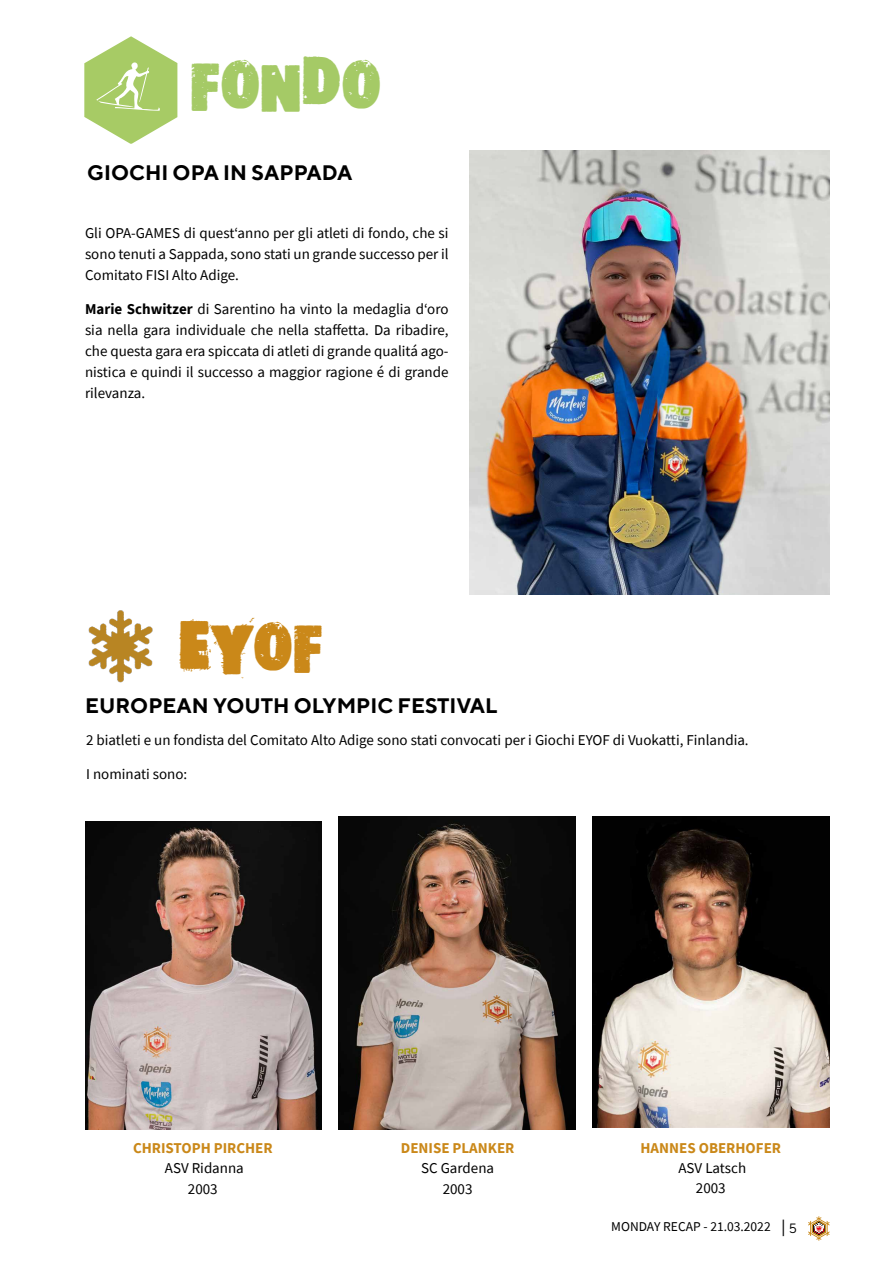
<style>
.page{position:relative;width:893px;height:1263px;background:#fff}
.page>*{position:absolute;margin:0;border:0;box-sizing:border-box;transform-origin:0 0}
.t1{font:45px "Freepress";color:#a5ca66}
.t2{font:45px "Freepress";color:#ca8819}
.t3{font:700 21px "TT Norms";color:#000}
.t4{font:15px/21px "Source Sans Pro";color:#000;text-align:center}
.t5{font:700 15px "Source Sans Pro";color:#ca8819}
.t6{font:13.5px "Source Sans Pro";color:#000}
.s1{font-weight:700}
.s2{font-family:"Myriad Pro";font-size:16.5px}
.s3{font-family:"TT Norms"}
</style>
<div class="page">
<svg style="left:808px;top:1216px;width:21px;height:25px"></svg>
<img style="left:470px;top:151px;width:359px;height:443px">
<svg style="left:84px;top:36px;width:93px;height:108px"></svg>
<img style="left:88px;top:610px;width:65px;height:73px">
<img style="left:85px;top:822px;width:237px;height:307px">
<img style="left:339px;top:816px;width:236px;height:313px">
<img style="left:592px;top:816px;width:237px;height:311px">
<h1 class="t1" style="left:191px;top:55px;width:193px">FONDO</h1>
<h2 class="t3" style="left:87px;top:159px;width:267px">GIOCHI OPA IN SAPPADA</h2>
<p class="t4" style="left:85px;top:222px;width:365px;text-align:justify">Gli OPA-GAMES di quest‘anno per gli atleti di fondo, che si sono tenuti a Sappada, sono stati un grande successo per il Comitato FISI Alto Adige.</p>
<p class="t4" style="left:85px;top:298px;width:365px;text-align:justify"><span class="s1">Marie Schwitzer</span> di Sarentino ha vinto la medaglia d‘oro sia nella gara individuale che nella staffetta. Da ribadire, che questa gara era spiccata di atleti di grande qualitá ago&shy;nistica e quindi il successo a maggior ragione é di grande rilevanza.</p>
<h1 class="t2" style="left:179px;top:617px;width:146px">EYOF</h1>
<h2 class="t3" style="left:85px;top:692px;width:414px">EUROPEAN YOUTH OLYMPIC FESTIVAL</h2>
<p class="t4" style="left:86px;top:729px;width:664px">2 biatleti e un fondista del Comitato Alto Adige sono stati convocati per i Giochi EYOF di Vuokatti, Finlandia.</p>
<p class="t4" style="left:86px;top:763px;width:103px">I nominati sono:</p>
<p class="t5" style="left:133px;top:1138px;width:141px">CHRISTOPH PIRCHER</p>
<p class="t4" style="left:165px;top:1158px;width:80px;line-height:20.2px">ASV Ridanna<br>2003</p>
<p class="t5" style="left:401px;top:1138px;width:115px">DENISE PLANKER</p>
<p class="t4" style="left:421px;top:1158px;width:74px;line-height:20.2px">SC Gardena<br>2003</p>
<p class="t5" style="left:640px;top:1137px;width:142px">HANNES OBERHOFER</p>
<p class="t4" style="left:678px;top:1158px;width:69px;line-height:20.2px">ASV Latsch<br>2003</p>
<p class="t6" style="left:611px;top:1218px;width:187px">MONDAY RECAP - 21.03.2022 <span class="s2">|</span> <span class="s3">5</span></p>
</div>
